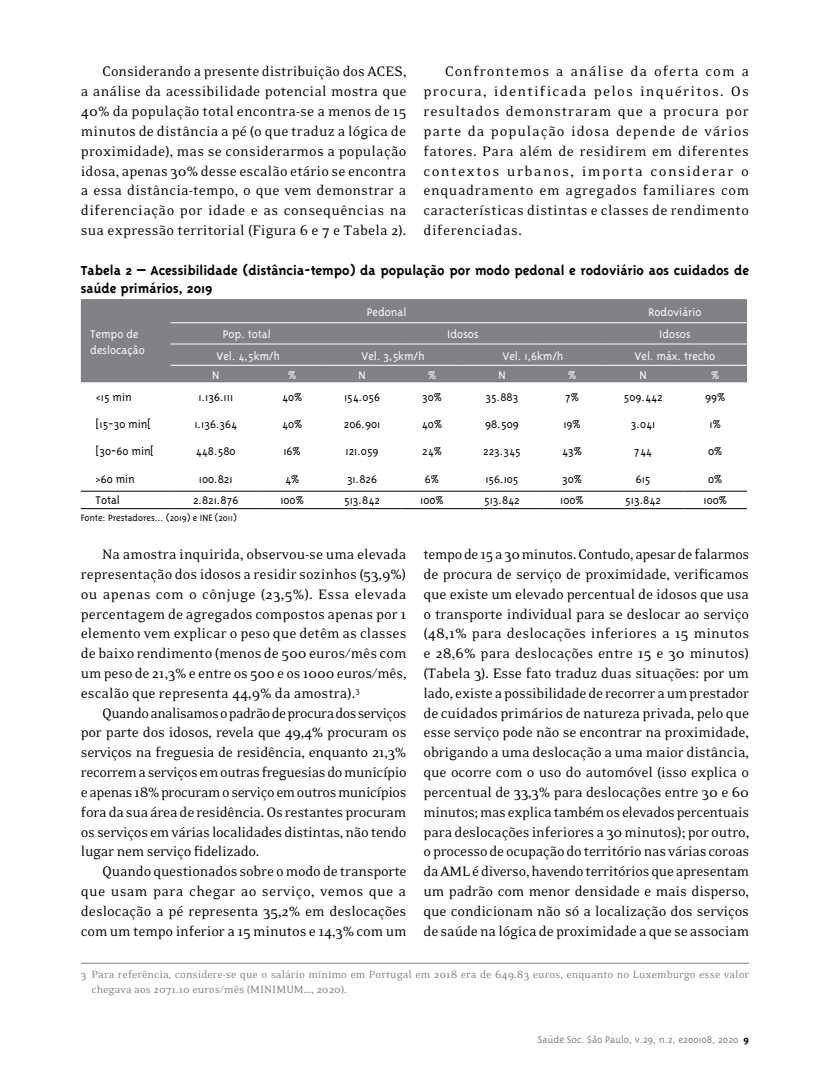
<style>
.page{position:relative;width:830px;height:1085px;background:#fff}
.page>*{position:absolute;margin:0;border:0;box-sizing:border-box;transform-origin:0 0}
.t1{font:15.75px/19.8px "Eidetic Neo";letter-spacing:-.005em;color:#000;text-align:justify}
.t2{font:700 15px/18px "Triplex";color:#000}
.t3{font:300 12.75px "Triplex";color:#000}
.t4{font:300 12.75px/16.5px "Triplex";color:#fff}
.t5{font:12px/15px "Eidetic Neo";color:#808285}
.t6{font:300 11.25px "Triplex";color:#808285}
.t7{font:300 10.5px "Triplex";color:#000}
.s1{font-family:"Eidetic Neo";font-weight:400}
.s2{font-weight:700;color:#000}
</style>
<div class="page">
<hr style="left:81px;top:962px;width:667px;height:1px;background:#808285">
<div style="left:81px;top:299px;width:665px;height:83px;background:#808285"></div>
<hr style="left:81px;top:508px;width:89px;height:1px;background:#000">
<hr style="left:170px;top:508px;width:91px;height:1px;background:#000">
<hr style="left:261px;top:508px;width:62px;height:1px;background:#000">
<hr style="left:323px;top:508px;width:78px;height:1px;background:#000">
<hr style="left:401px;top:508px;width:61px;height:1px;background:#000">
<hr style="left:462px;top:508px;width:79px;height:1px;background:#000">
<hr style="left:541px;top:508px;width:61px;height:1px;background:#000">
<hr style="left:602px;top:508px;width:81px;height:1px;background:#000">
<hr style="left:683px;top:508px;width:63px;height:1px;background:#000">
<hr style="left:170px;top:322px;width:91px;height:1px;background:#fff">
<hr style="left:261px;top:322px;width:62px;height:1px;background:#fff">
<hr style="left:323px;top:322px;width:78px;height:1px;background:#fff">
<hr style="left:401px;top:322px;width:61px;height:1px;background:#fff">
<hr style="left:462px;top:322px;width:79px;height:1px;background:#fff">
<hr style="left:541px;top:322px;width:61px;height:1px;background:#fff">
<hr style="left:170px;top:343px;width:91px;height:1px;background:#fff">
<hr style="left:261px;top:343px;width:62px;height:1px;background:#fff">
<hr style="left:323px;top:343px;width:78px;height:1px;background:#fff">
<hr style="left:401px;top:343px;width:61px;height:1px;background:#fff">
<hr style="left:462px;top:343px;width:79px;height:1px;background:#fff">
<hr style="left:541px;top:343px;width:61px;height:1px;background:#fff">
<hr style="left:602px;top:322px;width:81px;height:1px;background:#fff">
<hr style="left:683px;top:322px;width:63px;height:1px;background:#fff">
<hr style="left:602px;top:343px;width:81px;height:1px;background:#fff">
<hr style="left:683px;top:343px;width:63px;height:1px;background:#fff">
<hr style="left:170px;top:365px;width:91px;height:1px;background:#fff">
<hr style="left:261px;top:365px;width:62px;height:1px;background:#fff">
<hr style="left:323px;top:365px;width:78px;height:1px;background:#fff">
<hr style="left:401px;top:365px;width:61px;height:1px;background:#fff">
<hr style="left:462px;top:365px;width:79px;height:1px;background:#fff">
<hr style="left:541px;top:365px;width:61px;height:1px;background:#fff">
<hr style="left:602px;top:365px;width:81px;height:1px;background:#fff">
<hr style="left:683px;top:365px;width:63px;height:1px;background:#fff">
<hr style="left:81px;top:490px;width:89px;height:1px;background:#000">
<hr style="left:170px;top:490px;width:91px;height:1px;background:#000">
<hr style="left:261px;top:490px;width:62px;height:1px;background:#000">
<hr style="left:323px;top:490px;width:78px;height:1px;background:#000">
<hr style="left:401px;top:490px;width:61px;height:1px;background:#000">
<hr style="left:462px;top:490px;width:79px;height:1px;background:#000">
<hr style="left:541px;top:490px;width:61px;height:1px;background:#000">
<hr style="left:602px;top:490px;width:81px;height:1px;background:#000">
<hr style="left:683px;top:490px;width:63px;height:1px;background:#000">
<p class="t1" style="left:81px;top:62px;width:327px;text-indent:21px">Considerando a presente distribuição dos ACES, a análise da acessibilidade potencial mostra que 40% da população total encontra-se a menos de 15 minutos de distância a pé (o que traduz a lógica de proximidade), mas se considerarmos a população idosa, apenas 30% desse escalão etário se encontra a essa distância-tempo, o que vem demonstrar a diferenciação por idade e as consequências na sua expressão territorial (Figura 6 e 7 e Tabela 2).</p>
<p class="t1" style="left:423px;top:62px;width:327px;text-indent:21px">Confrontemos a análise da oferta com a procura, identificada pelos inquéritos. Os resultados demonstraram que a procura por parte da população idosa depende de vários fatores. Para além de residirem em diferentes contextos urbanos, importa considerar o enquadramento em agregados familiares com características distintas e classes de rendimento diferenciadas.</p>
<p class="t2" style="left:81px;top:261px;width:669px">Tabela 2 – Acessibilidade (distância-tempo) da população por modo pedonal e rodoviário aos cuidados de saúde primários, 2019</p>
<p class="t4" style="left:90px;top:325px;width:56px">Tempo de deslocação</p>
<p class="t4" style="left:366px;top:304px;width:41px">Pedonal</p>
<p class="t4" style="left:648px;top:304px;width:55px">Rodoviário</p>
<p class="t4" style="left:222px;top:326px;width:50px">Pop. total</p>
<p class="t4" style="left:447px;top:326px;width:33px">Idosos</p>
<p class="t4" style="left:659px;top:326px;width:33px">Idosos</p>
<p class="t4" style="left:216px;top:347px;width:65px">Vel. 4,5km/h</p>
<p class="t4" style="left:361px;top:347px;width:64px">Vel. 3,5km/h</p>
<p class="t4" style="left:502px;top:347px;width:62px">Vel. 1,6km/h</p>
<p class="t4" style="left:634px;top:347px;width:82px">Vel. máx. trecho</p>
<p class="t4" style="left:212px;top:366px;width:9px">Nº</p>
<p class="t4" style="left:288px;top:366px;width:10px">%</p>
<p class="t4" style="left:358px;top:366px;width:9px">Nº</p>
<p class="t4" style="left:428px;top:366px;width:10px">%</p>
<p class="t4" style="left:498px;top:366px;width:9px">Nº</p>
<p class="t4" style="left:567px;top:366px;width:10px">%</p>
<p class="t4" style="left:639px;top:366px;width:9px">Nº</p>
<p class="t4" style="left:711px;top:366px;width:10px">%</p>
<p class="t3" style="left:96px;top:390px;width:37px"><span class="s1">&lt;</span>15 min</p>
<p class="t3" style="left:198px;top:390px;width:36px">1.136.111</p>
<p class="t3" style="left:282px;top:390px;width:22px">40%</p>
<p class="t3" style="left:344px;top:390px;width:38px">154.056</p>
<p class="t3" style="left:422px;top:390px;width:21px">30%</p>
<p class="t3" style="left:485px;top:390px;width:34px">35.883</p>
<p class="t3" style="left:565px;top:390px;width:15px">7%</p>
<p class="t3" style="left:623px;top:390px;width:40px">509.442</p>
<p class="t3" style="left:705px;top:390px;width:22px">99%</p>
<p class="t3" style="left:96px;top:417px;width:57px">[15-30 min[</p>
<p class="t3" style="left:194px;top:417px;width:44px">1.136.364</p>
<p class="t3" style="left:282px;top:417px;width:22px">40%</p>
<p class="t3" style="left:344px;top:417px;width:38px">206.901</p>
<p class="t3" style="left:422px;top:417px;width:22px">40%</p>
<p class="t3" style="left:485px;top:417px;width:35px">98.509</p>
<p class="t3" style="left:563px;top:417px;width:19px">19%</p>
<p class="t3" style="left:630px;top:417px;width:26px">3.041</p>
<p class="t3" style="left:709px;top:417px;width:13px">1%</p>
<p class="t3" style="left:96px;top:444px;width:60px">[30-60 min[</p>
<p class="t3" style="left:196px;top:444px;width:41px">448.580</p>
<p class="t3" style="left:283px;top:444px;width:19px">16%</p>
<p class="t3" style="left:345px;top:444px;width:35px">121.059</p>
<p class="t3" style="left:422px;top:444px;width:21px">24%</p>
<p class="t3" style="left:483px;top:444px;width:39px">223.345</p>
<p class="t3" style="left:562px;top:444px;width:21px">43%</p>
<p class="t3" style="left:634px;top:444px;width:19px">744</p>
<p class="t3" style="left:707px;top:444px;width:16px">0%</p>
<p class="t3" style="left:96px;top:471px;width:41px"><span class="s1">&gt;</span>60 min</p>
<p class="t3" style="left:199px;top:471px;width:35px">100.821</p>
<p class="t3" style="left:285px;top:471px;width:16px">4%</p>
<p class="t3" style="left:347px;top:471px;width:32px">31.826</p>
<p class="t3" style="left:425px;top:471px;width:16px">6%</p>
<p class="t3" style="left:485px;top:471px;width:35px">156.105</p>
<p class="t3" style="left:561px;top:471px;width:21px">30%</p>
<p class="t3" style="left:635px;top:471px;width:16px">615</p>
<p class="t3" style="left:707px;top:471px;width:16px">0%</p>
<p class="t3" style="left:96px;top:493px;width:26px">Total</p>
<p class="t3" style="left:193px;top:493px;width:47px">2.821.876</p>
<p class="t3" style="left:280px;top:493px;width:25px">100%</p>
<p class="t3" style="left:344px;top:493px;width:37px">513.842</p>
<p class="t3" style="left:420px;top:493px;width:25px">100%</p>
<p class="t3" style="left:484px;top:493px;width:37px">513.842</p>
<p class="t3" style="left:560px;top:493px;width:25px">100%</p>
<p class="t3" style="left:625px;top:493px;width:37px">513.842</p>
<p class="t3" style="left:703px;top:493px;width:25px">100%</p>
<p class="t7" style="left:81px;top:511px;width:157px">Fonte: Prestadores… (2019) e INE (2011)</p>
<p class="t1" style="left:81px;top:545px;width:327px;text-indent:21px">Na amostra inquirida, observou-se uma elevada representação dos idosos a residir sozinhos (53,9%) ou apenas com o cônjuge (23,5%). Essa elevada percentagem de agregados compostos apenas por 1 elemento vem explicar o peso que detêm as classes de baixo rendimento (menos de 500 euros/mês com um peso de 21,3% e entre os 500 e os 1000 euros/mês, escalão que representa 44,9% da amostra).<sup>3</sup></p>
<p class="t1" style="left:81px;top:703px;width:327px;text-indent:21px">Quando analisamos o padrão de procura dos serviços por parte dos idosos, revela que 49,4% procuram os serviços na freguesia de residência, enquanto 21,3% recorrem a serviços em outras freguesias do município e apenas 18% procuram o serviço em outros municípios fora da sua área de residência. Os restantes procuram os serviços em várias localidades distintas, não tendo lugar nem serviço fidelizado.</p>
<p class="t1" style="left:81px;top:861px;width:327px;text-indent:21px">Quando questionados sobre o modo de transporte que usam para chegar ao serviço, vemos que a deslocação a pé representa 35,2% em deslocações com um tempo inferior a 15 minutos e 14,3% com um</p>
<p class="t1" style="left:423px;top:545px;width:327px">tempo de 15 a 30 minutos. Contudo, apesar de falarmos de procura de serviço de proximidade, verificamos que existe um elevado percentual de idosos que usa o transporte individual para se deslocar ao serviço (48,1% para deslocações inferiores a 15 minutos e 28,6% para deslocações entre 15 e 30 minutos) (Tabela 3). Esse fato traduz duas situações: por um lado, existe a possibilidade de recorrer a um prestador de cuidados primários de natureza privada, pelo que esse serviço pode não se encontrar na proximidade, obrigando a uma deslocação a uma maior distância, que ocorre com o uso do automóvel (isso explica o percentual de 33,3% para deslocações entre 30 e 60 minutos; mas explica também os elevados percentuais para deslocações inferiores a 30 minutos); por outro, o processo de ocupação do território nas várias coroas da AML é diverso, havendo territórios que apresentam um padrão com menor densidade e mais disperso, que condicionam não só a localização dos serviços de saúde na lógica de proximidade a que se associam</p>
<p class="t5" style="left:91px;top:967px;width:658px;text-indent:-11px">3 Para referência, considere-se que o salário mínimo em Portugal em 2018 era de 649.83 euros, enquanto no Luxemburgo esse valor chegava aos 2071.10 euros/mês (MINIMUM…, 2020).</p>
<p class="t6" style="left:537px;top:1033px;width:213px">Saúde Soc. São Paulo, v.29, n.2, e200108, 2020 <span class="s2">9</span></p>
</div>
